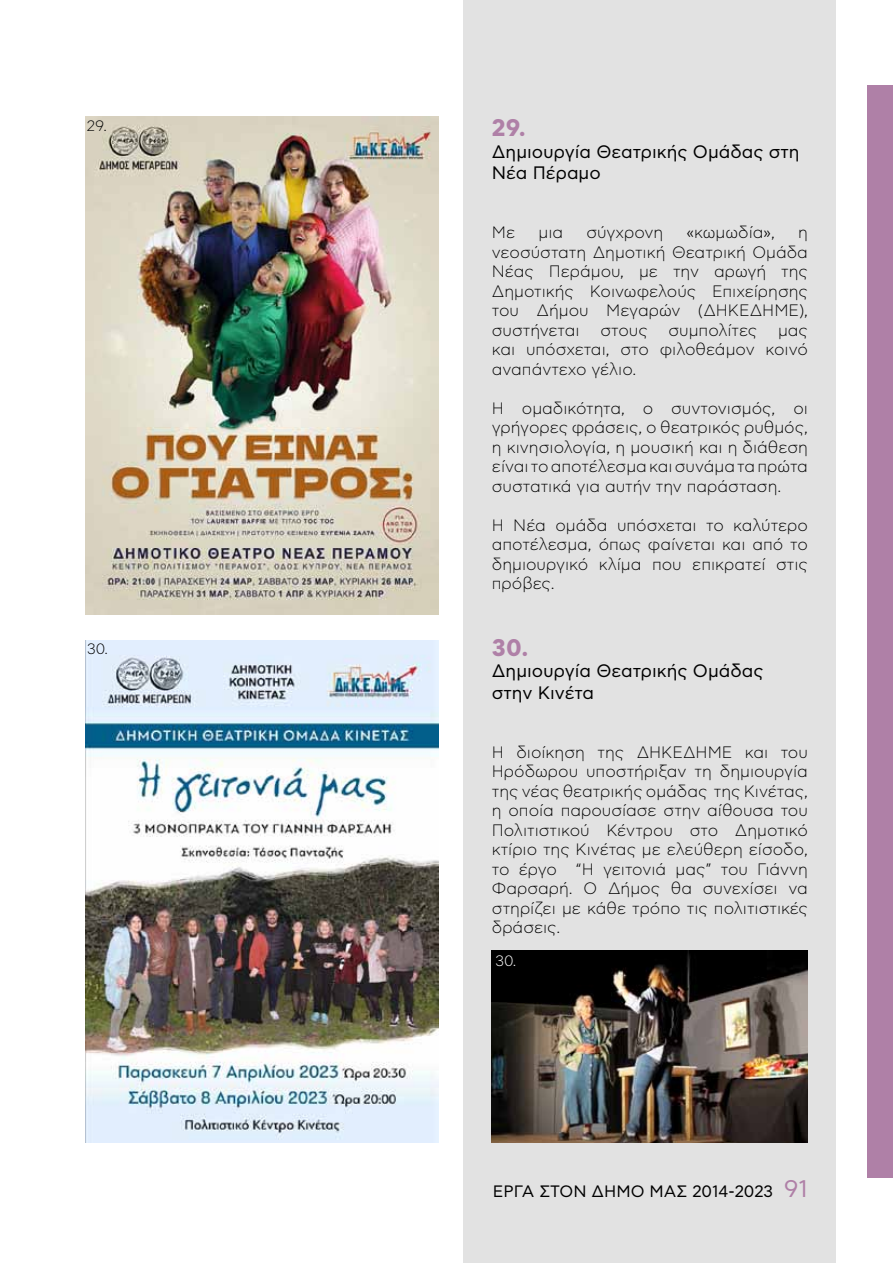
<style>
.page{position:relative;width:893px;height:1263px;background:#fff}
.page>*{position:absolute;margin:0;border:0;box-sizing:border-box;transform-origin:0 0}
.t1{font:700 24px "Asty CF Std";color:#af80a7}
.t2{font:18px/21.6px "Asty CF Std";color:#000}
.t3{font:300 16.5px/19.5px "Asty CF Std";color:#000;text-align:justify}
.t4{font:16.5px "Asty CF Std";color:#000}
.t5{font:300 15px "Asty CF Std";color:#000}
.t6{font:300 15px "Asty CF Std";color:#fff}
.s1{font-size:24px;color:#af80a7}
</style>
<div class="page">
<div style="left:463px;top:0;width:373px;height:1263px;background:#e2e2e2"></div>
<div style="left:867px;top:85px;width:26px;height:1093px;background:#af80a7"></div>
<img style="left:85px;top:640px;width:354px;height:503px">
<img style="left:85px;top:117px;width:354px;height:498px">
<img style="left:492px;top:951px;width:316px;height:192px">
<p class="t5" style="left:87px;top:118px;width:22px">29.</p>
<p class="t5" style="left:87px;top:641px;width:22px">30.</p>
<h1 class="t1" style="left:492px;top:113px;width:36px">29.</h1>
<p class="t2" style="left:492px;top:141px;width:309px">Δημιουργία Θεατρικής Ομάδας στη<br>Νέα Πέραμο</p>
<p class="t3" style="left:492px;top:223px;width:25px">Με</p>
<p class="t3" style="left:538px;top:223px;width:26px">μια</p>
<p class="t3" style="left:586px;top:223px;width:78px">σύγχρονη</p>
<p class="t3" style="left:687px;top:223px;width:90px">«κωμωδία»,</p>
<p class="t3" style="left:492px;top:223px;width:318px;text-indent:306px">η νεοσύστατη Δημοτική Θεατρική Ομάδα Νέας Περάμου, με την αρωγή της Δημοτικής Κοινωφελούς Επιχείρησης του Δήμου Μεγαρών (ΔΗΚΕΔΗΜΕ), συστήνεται</p>
<p class="t3" style="left:600px;top:321px;width:49px">στους</p>
<p class="t3" style="left:669px;top:321px;width:90px">συμπολίτες</p>
<p class="t3" style="left:492px;top:321px;width:318px;text-indent:286px">μας και υπόσχεται, στο φιλοθεάμον κοινό αναπάντεχο γέλιο.</p>
<p class="t3" style="left:492px;top:399px;width:318px">Η ομαδικότητα, ο συντονισμός, οι γρήγορες φράσεις, ο θεατρικός ρυθμός, η κινησιολογία, η μουσική και η διάθεση είναι το αποτέλεσμα και συνάμα τα πρώτα συστατικά για αυτήν την παράσταση.</p>
<p class="t3" style="left:492px;top:516px;width:318px">Η Νέα ομάδα υπόσχεται το καλύτερο αποτέλεσμα, όπως φαίνεται και από το δημιουργικό κλίμα που επικρατεί στις πρόβες.</p>
<h1 class="t1" style="left:492px;top:633px;width:38px">30.</h1>
<p class="t2" style="left:492px;top:661px;width:273px">Δημιουργία Θεατρικής Ομάδας στην Κινέτα</p>
<p class="t3" style="left:492px;top:743px;width:318px">Η διοίκηση της ΔΗΚΕΔΗΜΕ και του Ηρόδωρου υποστήριξαν τη δημιουργία της νέας θεατρικής ομάδας της Κινέτας, η οποία παρουσίασε στην αίθουσα του Πολιτιστικού Κέντρου στο Δημοτικό κτίριο της Κινέτας με ελεύθερη είσοδο, το έργο “Η γειτονιά μας” του Γιάννη Φαρσαρή. Ο Δήμος θα συνεχίσει να στηρίζει με κάθε τρόπο τις πολιτιστικές δράσεις.</p>
<p class="t6" style="left:495px;top:953px;width:22px">30.</p>
<p class="t4" style="left:493px;top:1182px;width:316px">ΕΡΓΑ ΣΤΟN ΔΗΜΟ ΜΑΣ 2014-2023 <span class="s1">91</span></p>
</div>
